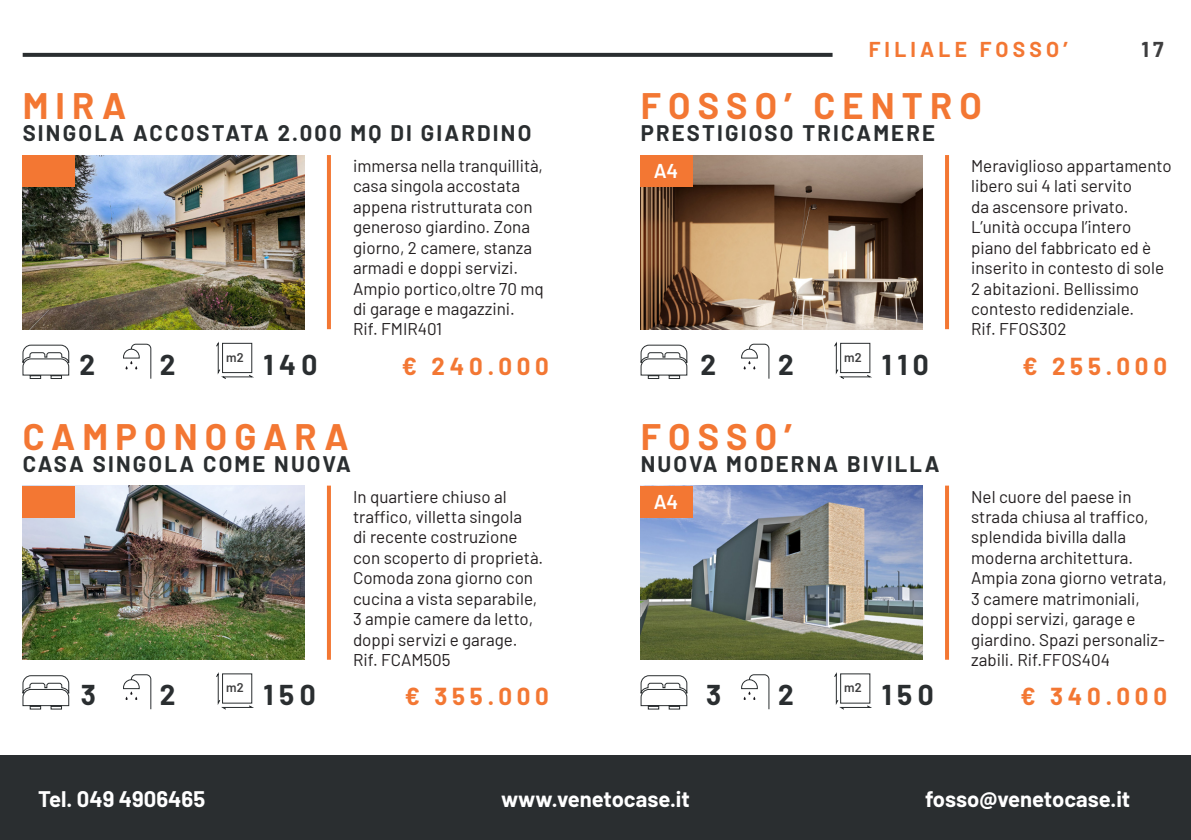
<style>
.page{position:relative;width:1191px;height:840px;background:#fff}
.page>*{position:absolute;margin:0;border:0;box-sizing:border-box;transform-origin:0 0}
.t1{font:700 36px "Barlow";letter-spacing:.2em;color:#f37733}
.t2{font:700 28px "Barlow";letter-spacing:.2em;color:#2a2e30}
.t3{font:700 24px "Barlow";letter-spacing:.2em;color:#f37733}
.t4{font:700 22px "Barlow";letter-spacing:.1em;color:#2a2e30}
.t5{font:700 22px "Barlow";color:#fff}
.t6{font:700 21px "Barlow";letter-spacing:.2em;color:#f37733}
.t7{font:700 21px "Barlow";color:#3e3e3f}
.t8{font:600 20px "Barlow";color:#fff}
.t9{font:17px/20.4px "Barlow";color:#231f20}
.t10{font:600 12.6px "Barlow";color:#3e3e3f}
</style>
<div class="page">
<svg style="left:23px;top:53px;width:809px;height:4px;background:#303436"></svg>
<div style="left:0;top:755px;width:1191px;height:84px;background:#2a2e30"></div>
<hr style="left:327px;top:155px;width:4px;height:174px;background:#f37733">
<hr style="left:945px;top:155px;width:4px;height:174px;background:#f37733">
<hr style="left:327px;top:485px;width:4px;height:174px;background:#f37733">
<hr style="left:945px;top:485px;width:4px;height:174px;background:#f37733">
<svg style="left:216px;top:341px;width:38px;height:38px"></svg>
<svg style="left:123px;top:343px;width:29px;height:36px"></svg>
<svg style="left:22px;top:344px;width:48px;height:35px"></svg>
<svg style="left:834px;top:341px;width:38px;height:38px"></svg>
<svg style="left:741px;top:343px;width:29px;height:36px"></svg>
<svg style="left:640px;top:344px;width:47px;height:35px"></svg>
<svg style="left:216px;top:672px;width:38px;height:38px"></svg>
<svg style="left:123px;top:674px;width:29px;height:35px"></svg>
<svg style="left:22px;top:675px;width:48px;height:35px"></svg>
<svg style="left:834px;top:672px;width:38px;height:38px"></svg>
<svg style="left:741px;top:674px;width:29px;height:35px"></svg>
<svg style="left:640px;top:675px;width:47px;height:35px"></svg>
<img style="left:641px;top:485px;width:282px;height:174px">
<img style="left:23px;top:485px;width:282px;height:174px">
<img style="left:641px;top:155px;width:282px;height:174px">
<img style="left:23px;top:155px;width:282px;height:174px">
<div style="left:641px;top:485px;width:52px;height:32px;background:#f37733"></div>
<div style="left:23px;top:485px;width:52px;height:32px;background:#f37733"></div>
<div style="left:641px;top:155px;width:52px;height:32px;background:#f37733"></div>
<div style="left:23px;top:155px;width:52px;height:32px;background:#f37733"></div>
<p class="t6" style="left:868px;top:34px;width:201px">FILIALE FOSSO’</p>
<p class="t7" style="left:1141px;top:34px;width:24px">17</p>
<p class="t1" style="left:23px;top:80px;width:105px">MIRA</p>
<p class="t1" style="left:641px;top:80px;width:342px">FOSSO’ CENTRO</p>
<p class="t4" style="left:23px;top:117px;width:510px">SINGOLA ACCOSTATA 2.000 MQ DI GIARDINO</p>
<p class="t4" style="left:641px;top:117px;width:296px">PRESTIGIOSO TRICAMERE</p>
<p class="t9" style="left:353px;top:154px;width:192px">immersa nella tranquillità, casa singola accostata appena ristrutturata con generoso giardino. Zona giorno, 2 camere, stanza armadi e doppi servizi.<br>Ampio portico,oltre 70 mq di garage e magazzini.</p>
<p class="t9" style="left:353px;top:317px;width:91px">Rif. FMIR401</p>
<p class="t8" style="left:653px;top:156px;width:26px">A4</p>
<p class="t9" style="left:971px;top:154px;width:202px">Meraviglioso appartamento libero sui 4 lati servito<br>da ascensore privato.<br>L’unità occupa l’intero piano del fabbricato ed è inserito in contesto di sole<br>2 abitazioni. Bellissimo contesto redidenziale.</p>
<p class="t9" style="left:971px;top:317px;width:97px">Rif. FFOS302</p>
<p class="t10" style="left:226px;top:347px;width:19px">m2</p>
<p class="t10" style="left:844px;top:347px;width:19px">m2</p>
<p class="t2" style="left:79px;top:344px;width:17px">2</p>
<p class="t2" style="left:160px;top:344px;width:17px">2</p>
<p class="t2" style="left:263px;top:344px;width:56px">140</p>
<p class="t3" style="left:402px;top:348px;width:148px">€ 240.000</p>
<p class="t2" style="left:700px;top:344px;width:17px">2</p>
<p class="t2" style="left:778px;top:344px;width:17px">2</p>
<p class="t2" style="left:881px;top:344px;width:49px">110</p>
<p class="t3" style="left:1022px;top:348px;width:146px">€ 255.000</p>
<p class="t1" style="left:23px;top:410px;width:327px">CAMPONOGARA</p>
<p class="t1" style="left:641px;top:410px;width:153px">FOSSO’</p>
<p class="t4" style="left:23px;top:447px;width:330px">CASA SINGOLA COME NUOVA</p>
<p class="t9" style="left:353px;top:484px;width:192px">In quartiere chiuso al traffico, villetta singola<br>di recente costruzione con scoperto di proprietà.<br>Comoda zona giorno con cucina a vista separabile,<br>3 ampie camere da letto, doppi servizi e garage.</p>
<p class="t9" style="left:353px;top:648px;width:99px">Rif. FCAM505</p>
<p class="t4" style="left:641px;top:447px;width:300px">NUOVA MODERNA BIVILLA</p>
<p class="t8" style="left:653px;top:486px;width:26px">A4</p>
<p class="t9" style="left:971px;top:484px;width:197px">Nel cuore del paese in strada chiusa al traffico, splendida bivilla dalla moderna architettura.<br>Ampia zona giorno vetrata,<br>3 camere matrimoniali, doppi servizi, garage e giardino. Spazi personaliz&shy;zabili. Rif.FFOS404</p>
<p class="t10" style="left:226px;top:678px;width:19px">m2</p>
<p class="t10" style="left:844px;top:678px;width:19px">m2</p>
<p class="t2" style="left:81px;top:674px;width:17px">3</p>
<p class="t2" style="left:160px;top:674px;width:17px">2</p>
<p class="t2" style="left:263px;top:674px;width:54px">150</p>
<p class="t3" style="left:405px;top:678px;width:146px">€ 355.000</p>
<p class="t2" style="left:706px;top:674px;width:17px">3</p>
<p class="t2" style="left:778px;top:674px;width:17px">2</p>
<p class="t2" style="left:881px;top:674px;width:54px">150</p>
<p class="t3" style="left:1020px;top:678px;width:148px">€ 340.000</p>
<p class="t5" style="left:38px;top:782px;width:169px">Tel. 049 4906465</p>
<p class="t5" style="left:925px;top:782px;width:207px">fosso@venetocase.it</p>
<p class="t5" style="left:501px;top:782px;width:190px">www.venetocase.it</p>
</div>
